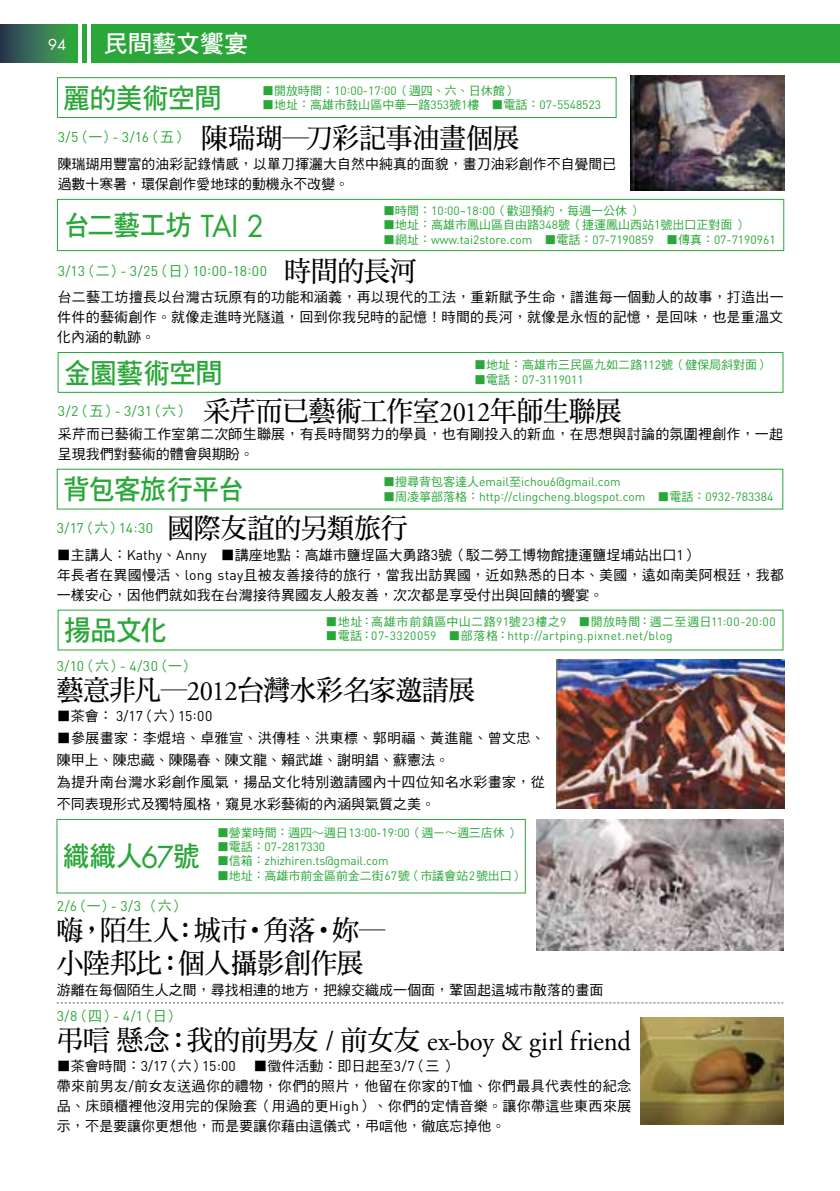
<style>
.page{position:relative;width:840px;height:1191px;background:#fff}
.page>*{position:absolute;margin:0;border:0;box-sizing:border-box;transform-origin:0 0}
.t1{font:28px/33.6px "DF Ming Std W7";letter-spacing:-.005em;color:#000;scale:.95 1}
.t2{font:28px "DF Hei Std W7";letter-spacing:-.02em;color:#2aa738;scale:.95 1}
.t3{font:28px "Adobe Garamond Pro";color:#000;scale:.95 1}
.t4{font:24px "DF Hei Std W7";color:#fff}
.t5{font:14.6px "Futura Std";color:#fff}
.t6{font:14px/20px "DF Hei Std W5";letter-spacing:.005em;color:#000}
.t7{font:14px/22px "DF Hei Std W5";letter-spacing:.025em;color:#000}
.t8{font:14px "DIN Pro";letter-spacing:-.01em;color:#2aa738}
.t9{font:14px "DIN Pro";letter-spacing:.01em;color:#2aa738}
.t10{font:14px "DIN Pro";color:#000}
.t11{font:12px "DF Hei Std W5";color:#2aa738}
.t12{font:12px "DIN Pro";color:#2aa738}
.t13{font:12px "DIN Pro";letter-spacing:.03em;color:#2aa738}
.t14{font:12px "DF Hei Std W5";letter-spacing:.045em;color:#2aa738}
.s1{font-family:"DIN Pro"}
.s2{font-family:"DF Hei Std W5"}
.s3{font-family:"DF Ming Std W7";font-size:28px;color:#000}
.s4{font-family:"Futura Std";font-size:29.4px}
.s5{font-family:"Adobe Garamond Pro"}
.s6{font-family:"DF Ming Std W7"}
</style>
<div class="page">
<svg style="left:0;top:25px;width:77px;height:38px;background:#33734f"></svg>
<hr style="left:82px;top:25px;width:4px;height:38px;background:#2aa738">
<div style="left:92px;top:25px;width:747px;height:38px;background:#2aa738"></div>
<div style="left:57px;top:199px;width:726px;height:52px;border:1px solid #2aa738"></div>
<div style="left:58px;top:352px;width:724px;height:40px;border:1px solid #2aa738"></div>
<div style="left:57px;top:469px;width:725px;height:40px;border:1px solid #2aa738"></div>
<img style="left:556px;top:659px;width:227px;height:150px">
<div style="left:57px;top:77px;width:559px;height:41px;border:1px solid #2aa738"></div>
<img style="left:630px;top:76px;width:153px;height:115px">
<div style="left:57px;top:819px;width:468px;height:74px;border:1px solid #2aa738"></div>
<img style="left:536px;top:819px;width:246px;height:132px">
<svg style="left:57px;top:1002px;width:725px;height:1px"></svg>
<img style="left:640px;top:1017px;width:142px;height:107px">
<p class="t5" style="left:48px;top:35px;width:20px">94</p>
<h2 class="t4" style="left:104px;top:31px;width:145px">民間藝文饗宴</h2>
<h1 class="t2" style="left:63px;top:82px;width:168px">麗的美術空間</h1>
<p class="t11" style="left:262px;top:84px;width:256px">■開放時間：<span class="s1">10:00-17:00</span>（週四、六、日休館）</p>
<p class="t11" style="left:262px;top:98px;width:340px">■地址：高雄市鼓山區中華一路<span class="s1">353</span>號<span class="s1">1</span>樓 ■電話：<span class="s1">07-5548523</span></p>
<h1 class="t1" style="left:58px;top:120px;width:487px"><sup>3/5</sup><sup>（一）</sup><sup>-</sup> <sup>3/16</sup><sup>（五）</sup> 陳瑞瑚―刀彩記事油畫個展</h1>
<p class="t6" style="left:58px;top:154px;width:560px">陳瑞瑚用豐富的油彩記錄情感，以單刀揮灑大自然中純真的面貌，畫刀油彩創作不自覺間已過數十寒暑，環保創作愛地球的動機永不改變。</p>
<p class="t11" style="left:383px;top:204px;width:260px">■時間：<span class="s1">10:00~18:00</span>（歡迎預約，每週一公休）</p>
<p class="t11" style="left:383px;top:218px;width:366px">■地址：高雄市鳳山區自由路<span class="s1">348</span>號（捷運鳳山西站<span class="s1">1</span>號出口正對面）</p>
<p class="t12" style="left:383px;top:231px;width:394px"><span class="s2">■網址：</span>www.tai2store.com <span class="s2">■電話：</span>07-7190859 <span class="s2">■傳真：</span>07-7190961</p>
<p class="t9" style="left:58px;top:261px;width:360px">3/13<span class="s2">（二）</span>- 3/25<span class="s2">（日）</span>10:00-18:00 <span class="s3">時間的長河</span></p>
<p class="t6" style="left:57px;top:287px;width:727px;text-align:justify">台二藝工坊擅長以台灣古玩原有的功能和涵義，再以現代的工法，重新賦予生命，譜進每一個動人的故事，打造出一件件的藝術創作。就像走進時光隧道，回到你我兒時的記憶！時間的長河，就像是永恆的記憶，是回味，也是重溫文化內涵的軌跡。</p>
<h1 class="t2" style="left:64px;top:357px;width:168px">金園藝術空間</h1>
<p class="t11" style="left:474px;top:358px;width:296px">■地址：高雄市三民區九如二路<span class="s1">112</span>號（健保局斜對面）</p>
<h1 class="t2" style="left:63px;top:210px;width:213px">台二藝工坊 <span class="s4">TAI 2</span></h1>
<p class="t12" style="left:474px;top:371px;width:111px"><span class="s2">■電話：</span>07-3119011</p>
<h1 class="t1" style="left:58px;top:393px;width:594px"><sup>3/2</sup><sup>（五）</sup><sup>-</sup> <sup>3/31</sup><sup>（六）</sup> 采芹而已藝術工作室<span class="s5">2012</span>年師生聯展</h1>
<p class="t6" style="left:58px;top:424px;width:726px">采芹而已藝術工作室第二次師生聯展，有長時間努力的學員，也有剛投入的新血，在思想與討論的氛圍裡創作，一起呈現我們對藝術的體會與期盼。</p>
<h1 class="t2" style="left:63px;top:474px;width:192px">背包客旅行平台</h1>
<p class="t12" style="left:383px;top:474px;width:239px"><span class="s2">■搜尋背包客達人</span>email<span class="s2">至</span>ichou6@gmail.com</p>
<p class="t12" style="left:383px;top:488px;width:391px"><span class="s2">■周凌箏部落格：</span>http://clingcheng.blogspot.com <span class="s2">■電話：</span>0932-783384</p>
<p class="t8" style="left:57px;top:518px;width:352px">3/17<span class="s2">（六）</span>14:30 <span class="s3">國際友誼的另類旅行</span></p>
<p class="t6" style="left:57px;top:544px;width:728px">■主講人：<span class="s1">Kathy</span>、<span class="s1">Anny</span> ■講座地點：高雄市鹽埕區大勇路<span class="s1">3</span>號（駁二勞工博物館捷運鹽埕埔站出口<span class="s1">1</span>）<br>年長者在異國慢活、<span class="s1">long stay</span>且被友善接待的旅行，當我出訪異國，近如熟悉的日本、美國，遠如南美阿根廷，我都一樣安心，因他們就如我在台灣接待異國友人般友善，次次都是享受付出與回饋的饗宴。</p>
<h1 class="t2" style="left:64px;top:615px;width:110px">揚品文化</h1>
<p class="t14" style="left:325px;top:615px;width:451px">■地址：高雄市前鎮區中山二路<span class="s1">91</span>號<span class="s1">23</span>樓之<span class="s1">9</span> ■開放時間：週二至週日<span class="s1">11:00-20:00</span></p>
<p class="t13" style="left:325px;top:628px;width:348px"><span class="s2">■電話：</span>07-3320059 <span class="s2">■部落格：</span>http://artping.pixnet.net/blog</p>
<p class="t8" style="left:57px;top:656px;width:139px">3/10<span class="s2">（六）</span>- 4/30<span class="s2">（一）</span></p>
<h1 class="t1" style="left:57px;top:672px;width:442px">藝意非凡―<span class="s5">2012</span>台灣水彩名家邀請展</h1>
<p class="t10" style="left:57px;top:706px;width:157px"><span class="s2">■茶會：</span> 3/17<span class="s2">（六）</span>15:00</p>
<p class="t7" style="left:57px;top:727px;width:489px">■參展畫家：李焜培、卓雅宣、洪傳桂、洪東標、郭明福、黃進龍、曾文忠、陳甲上、陳忠藏、陳陽春、陳文龍、賴武雄、謝明錩、蘇憲法。<br>為提升南台灣水彩創作風氣，揚品文化特別邀請國內十四位知名水彩畫家，從不同表現形式及獨特風格，窺見水彩藝術的內涵與氣質之美。</p>
<h1 class="t2" style="left:63px;top:841px;width:146px">織織人<span class="s4">67</span>號</h1>
<p class="t11" style="left:217px;top:825px;width:304px">■營業時間：週四∼週日<span class="s1">13:00-19:00</span>（週ㄧ∼週三店休）</p>
<p class="t12" style="left:217px;top:838px;width:109px"><span class="s2">■電話：</span>07-2817330</p>
<p class="t12" style="left:217px;top:853px;width:173px"><span class="s2">■信箱：</span>zhizhiren.ts@gmail.com</p>
<p class="t11" style="left:217px;top:869px;width:308px">■地址：高雄市前金區前金二街<span class="s1">67</span>號（市議會站<span class="s1">2</span>號出口）</p>
<p class="t8" style="left:57px;top:896px;width:129px">2/6<span class="s2">（一）</span>- 3/3 <span class="s2">（六）</span></p>
<h1 class="t1" style="left:57px;top:912px;width:347px">嗨，陌生人：城市‧角落‧妳―小陸邦比：個人攝影創作展</h1>
<p class="t6" style="left:57px;top:979px;width:548px">游離在每個陌生人之間，尋找相連的地方，把線交織成一個面，鞏固起這城市散落的畫面</p>
<p class="t8" style="left:57px;top:1006px;width:124px">3/8<span class="s2">（四）</span>- 4/1<span class="s2">（日）</span></p>
<h1 class="t3" style="left:57px;top:1024px;width:605px"><span class="s6">弔唁懸念：我的前男友</span> / <span class="s6">前女友</span> ex-boy &amp; girl friend</h1>
<p class="t7" style="left:57px;top:1056px;width:575px;line-height:20px">■茶會時間：<span class="s1">3/17</span>（六）<span class="s1">15:00</span> ■徵件活動：即日起至<span class="s1">3/7</span>（三）<br>帶來前男友<span class="s1">/</span>前女友送過你的禮物，你們的照片，他留在你家的<span class="s1">T</span>恤、你們最具代表性的紀念品、床頭櫃裡他沒用完的保險套（用過的更<span class="s1">High</span>）、你們的定情音樂。讓你帶這些東西來展示，不是要讓你更想他，而是要讓你藉由這儀式，弔唁他，徹底忘掉他。</p>
</div>
